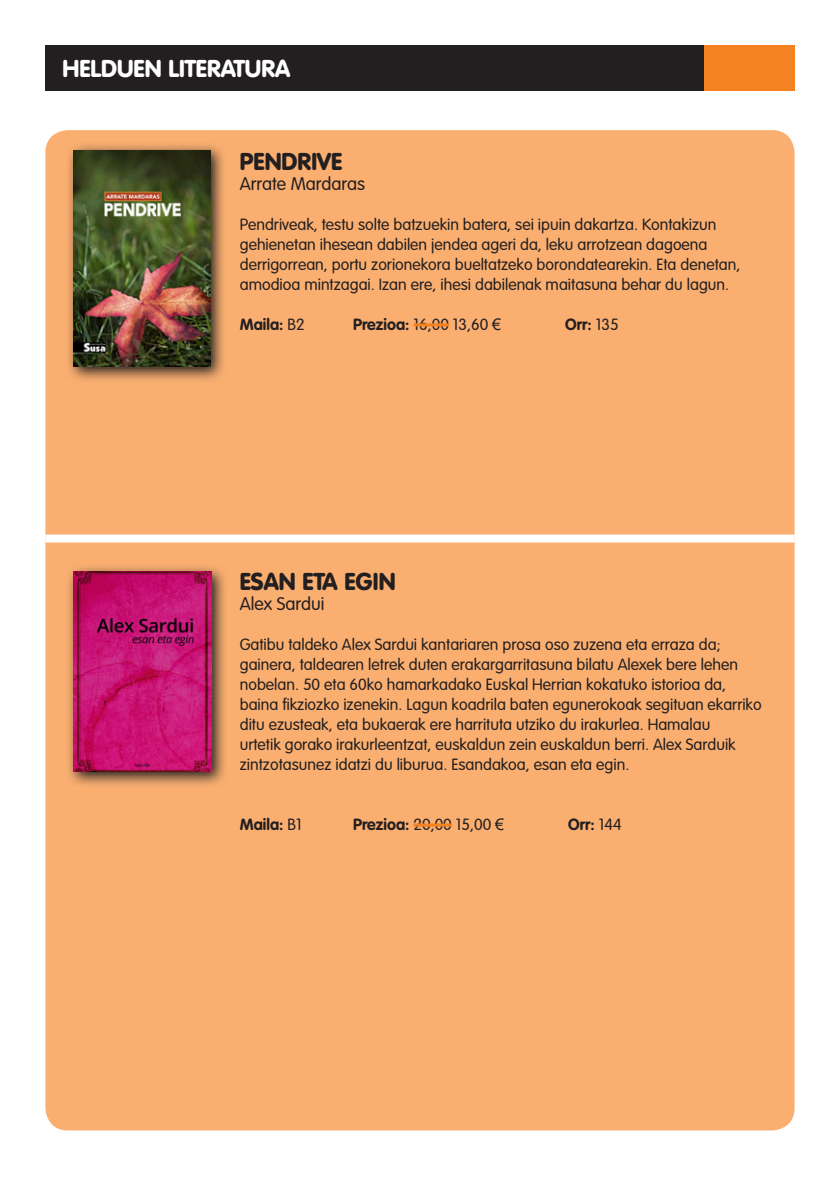
<style>
.page{position:relative;width:840px;height:1191px;background:#fff}
.page>*{position:absolute;margin:0;border:0;box-sizing:border-box;transform-origin:0 0}
.Lehenetsia{font:900 24px "VAG Rounded";color:#231f20}
.t1{font:900 24px "VAG Rounded";color:#fff}
.Lehenetsia-2{font:300 18px "VAG Rounded";color:#231f20}
.Lehenetsia-3{font:300 16px/20px "VAG Rounded";color:#231f20}
.Lehenetsia-4{font:700 16px "VAG Rounded";color:#231f20}
.s1{font-weight:300}
.s2{font-weight:700}
.s3{font-family:"Arial";font-weight:400}
</style>
<div class="page">
<div style="left:45px;top:45px;width:658px;height:46px;background:#231f20"></div>
<div style="left:703px;top:45px;width:91px;height:46px;background:#f58220"></div>
<div style="left:45px;top:130px;width:749px;height:1000px;background:#faaf71;border-radius:23px"></div>
<svg style="left:68px;top:567px;width:157px;height:218px;background:#bb7c59"></svg>
<img style="left:74px;top:571px;width:137px;height:200px">
<div style="left:45px;top:534px;width:749px;height:8px;background:#fff"></div>
<svg style="left:68px;top:145px;width:156px;height:235px;background:#b38055"></svg>
<img style="left:74px;top:150px;width:136px;height:216px">
<hr style="left:413px;top:323px;width:35px;height:3px;background:#f58220">
<hr style="left:413px;top:823px;width:38px;height:3px;background:#f58220">
<p class="t1" style="left:62px;top:54px;width:229px">HELDUEN LITERATURA</p>
<p class="Lehenetsia" style="left:240px;top:147px;width:104px">PENDRIVE</p>
<p class="Lehenetsia-2" style="left:240px;top:173px;width:127px">Arrate Mardaras</p>
<p class="Lehenetsia-3" style="left:240px;top:214px;width:502px">Pendriveak, testu solte batzuekin batera, sei ipuin dakartza. Kontakizun gehienetan ihesean dabilen jendea ageri da, leku arrotzean dagoena derrigorrean, portu zorionekora bueltatzeko borondatearekin. Eta denetan, amodioa mintzagai. Izan ere, ihesi dabilenak maitasuna behar du lagun.</p>
<p class="Lehenetsia-4" style="left:240px;top:315px;width:66px">Maila: <span class="s1">B2</span></p>
<p class="Lehenetsia-3" style="left:353px;top:314px;width:149px"><span class="s2">Prezioa:</span> 16,00 13,60 <span class="s3">€</span></p>
<p class="Lehenetsia-4" style="left:565px;top:315px;width:55px">Orr: <span class="s1">135</span></p>
<p class="Lehenetsia" style="left:240px;top:567px;width:157px">ESAN ETA EGIN</p>
<p class="Lehenetsia-2" style="left:240px;top:593px;width:86px">Alex Sardui</p>
<p class="Lehenetsia-3" style="left:240px;top:634px;width:523px">Gatibu taldeko Alex Sardui kantariaren prosa oso zuzena eta erraza da; gainera, taldearen letrek duten erakargarritasuna bilatu Alexek bere lehen nobelan. 50 eta 60ko hamarkadako Euskal Herrian kokatuko istorioa da, baina fikziozko izenekin. Lagun koadrila baten egunerokoak segituan ekarriko ditu ezusteak, eta bukaerak ere harrituta utziko du irakurlea. Hamalau<br>urtetik gorako irakurleentzat, euskaldun zein euskaldun berri. Alex Sarduik zintzotasunez idatzi du liburua. Esandakoa, esan eta egin.</p>
<p class="Lehenetsia-4" style="left:240px;top:815px;width:63px">Maila: <span class="s1">B1</span></p>
<p class="Lehenetsia-3" style="left:353px;top:814px;width:152px"><span class="s2">Prezioa:</span> 20,00 15,00 <span class="s3">€</span></p>
<p class="Lehenetsia-4" style="left:568px;top:815px;width:55px">Orr: <span class="s1">144</span></p>
</div>
